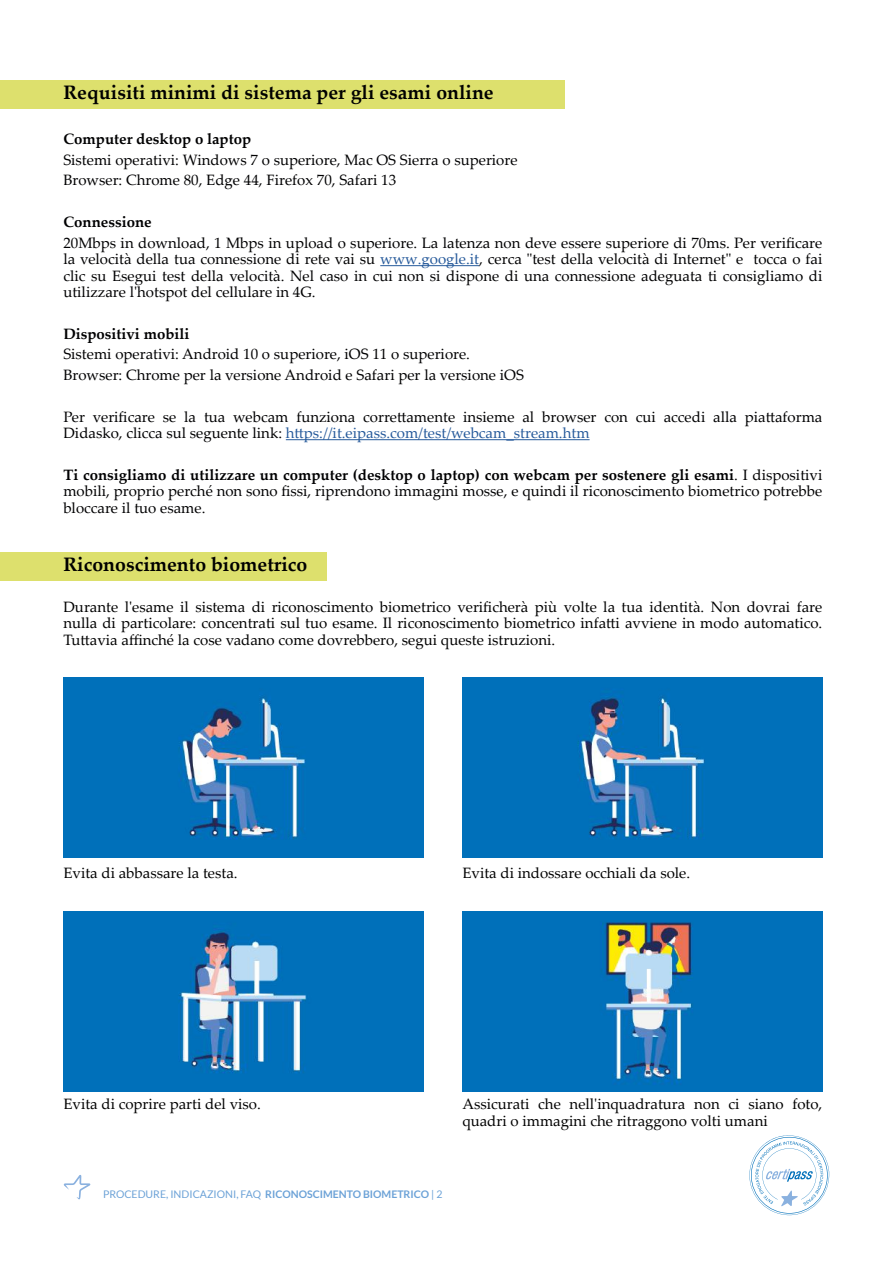
<style>
.page{position:relative;width:893px;height:1263px;background:#fff}
.page>*{position:absolute;margin:0;border:0;box-sizing:border-box;transform-origin:0 0}
.t1{font:700 19.5px "Palatino Linotype";color:#000}
.t2{font:15px/16.5px "Palatino Linotype";color:#010102}
.t3{font:15px/16.5px "Palatino Linotype";color:#000;text-align:justify}
.t4{font:700 15px "Palatino Linotype";color:#010102}
.t5{font:10.5px "Lato";color:#6ca2d7}
.s1{color:#265a9b}
.s2{font-weight:700}
</style>
<div class="page">
<svg style="left:63px;top:1175px;width:28px;height:24px"></svg>
<svg style="left:749px;top:1135px;width:80px;height:80px"></svg>
<div style="left:0;top:80px;width:564px;height:28px;background:#dde06d"></div>
<hr style="left:380px;top:265px;width:99px;height:1px;background:#265a9b">
<hr style="left:286px;top:439px;width:304px;height:1px;background:#265a9b">
<div style="left:0;top:552px;width:326px;height:28px;background:#dde06d"></div>
<img style="left:63px;top:677px;width:360px;height:180px">
<img style="left:462px;top:677px;width:360px;height:180px">
<img style="left:63px;top:911px;width:360px;height:180px">
<img style="left:462px;top:911px;width:360px;height:180px">
<h1 class="t1" style="left:63px;top:79px;width:432px">Requisiti minimi di sistema per gli esami online</h1>
<p class="t4" style="left:63px;top:128px;width:189px">Computer desktop o laptop</p>
<p class="t2" style="left:63px;top:149px;width:456px;line-height:20.7px">Sistemi operativi: Windows 7 o superiore, Mac OS Sierra o superiore<br>Browser: Chrome 80, Edge 44, Firefox 70, Safari 13</p>
<p class="t4" style="left:63px;top:211px;width:90px">Connessione</p>
<p class="t2" style="left:63px;top:234px;width:761px;text-align:justify">20Mbps in download, 1 Mbps in upload o superiore. La latenza non deve essere superiore di 70ms. Per verificare la velocità della tua connessione di rete vai su <span class="s1">www.google.it</span>, cerca "test della velocità di Internet" e tocca o fai clic su Esegui test della velocità. Nel caso in cui non si dispone di una connessione adeguata ti consigliamo di utilizzare l'hotspot del cellulare in 4G.</p>
<p class="t4" style="left:63px;top:323px;width:128px">Dispositivi mobili</p>
<p class="t2" style="left:63px;top:343px;width:462px;line-height:20.7px">Sistemi operativi: Android 10 o superiore, iOS 11 o superiore.<br>Browser: Chrome per la versione Android e Safari per la versione iOS</p>
<p class="t2" style="left:63px;top:408px;width:760px">Per verificare se la tua webcam funziona correttamente insieme al browser con cui accedi alla piattaforma<br>Didasko, clicca sul seguente link: <span class="s1">https://it.eipass.com/test/webcam_stream.htm</span></p>
<p class="t2" style="left:63px;top:466px;width:761px;text-align:justify"><span class="s2">Ti consigliamo di utilizzare un computer (desktop o laptop) con webcam per sostenere gli esami</span>. I dispositivi mobili, proprio perché non sono fissi, riprendono immagini mosse, e quindi il riconoscimento biometrico potrebbe bloccare il tuo esame.</p>
<h1 class="t1" style="left:63px;top:551px;width:246px">Riconoscimento biometrico</h1>
<p class="t3" style="left:63px;top:598px;width:760px">Durante l'esame il sistema di riconoscimento biometrico verificherà più volte la tua identità. Non dovrai fare nulla di particolare: concentrati sul tuo esame. Il riconoscimento biometrico infatti avviene in modo automatico.<br>Tuttavia affinché la cose vadano come dovrebbero, segui queste istruzioni.</p>
<p class="t3" style="left:63px;top:864px;width:176px">Evita di abbassare la testa.</p>
<p class="t3" style="left:462px;top:864px;width:229px">Evita di indossare occhiali da sole.</p>
<p class="t3" style="left:63px;top:1095px;width:199px">Evita di coprire parti del viso.</p>
<p class="t3" style="left:462px;top:1095px;width:362px">Assicurati che nell'inquadratura non ci siano foto, quadri o immagini che ritraggono volti umani</p>
<p class="t5" style="left:103px;top:1189px;width:341px">PROCEDURE, INDICAZIONI, FAQ <span class="s2">RICONOSCIMENTO BIOMETRICO</span> | 2</p>
</div>
